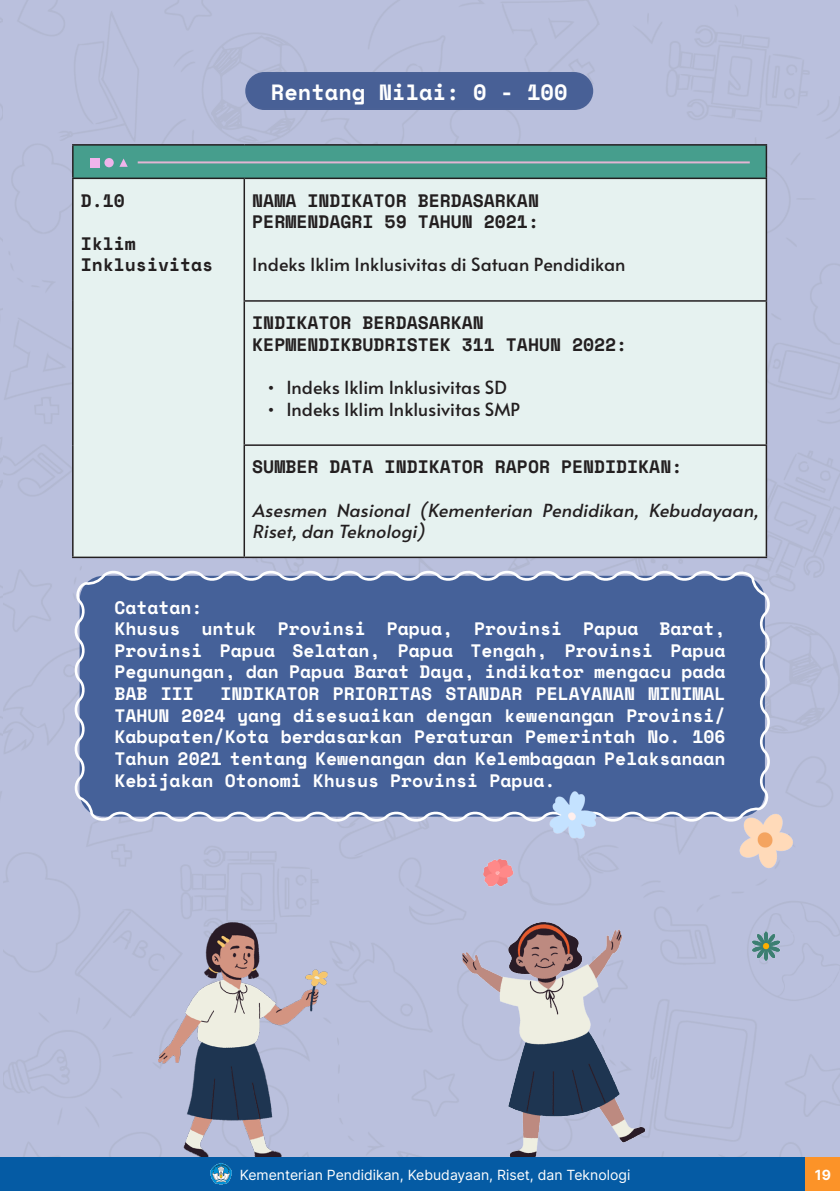
<style>
.page{position:relative;width:840px;height:1191px;background:#fff}
.page>*{position:absolute;margin:0;border:0;box-sizing:border-box;transform-origin:0 0}
.t1{font:700 22px "Space Mono";color:#fff}
.t2{font:700 18px/21.6px "Space Mono";color:#fff;text-align:justify}
.t3{font:700 18px "Space Mono";color:#231f20}
.t4{font:18px "Alata";color:#231f20}
.t5{font:italic 18px/21.6px "Alata";color:#231f20}
.t6{font:14px "Inter";color:#fff}
.t7{font:700 14px "Inter";color:#fff}
</style>
<div class="page">
<div style="left:0;top:0;width:839px;height:1157px;background:#bac0dd"></div>
<div style="left:73px;top:145px;width:693px;height:33px;background:#469e8d"></div>
<div style="left:74px;top:179px;width:691px;height:377px;background:#e6f2f0"></div>
<hr style="left:72px;top:144px;width:172px;height:2px;background:#231f20">
<hr style="left:72px;top:146px;width:2px;height:32px;background:#231f20">
<hr style="left:244px;top:144px;width:522px;height:2px;background:#231f20">
<hr style="left:765px;top:146px;width:1px;height:32px;background:#231f20">
<hr style="left:765px;top:446px;width:1px;height:110px;background:#231f20">
<hr style="left:244px;top:556px;width:522px;height:2px;background:#231f20">
<hr style="left:72px;top:178px;width:172px;height:1px;background:#231f20">
<hr style="left:72px;top:179px;width:2px;height:122px;background:#231f20">
<hr style="left:72px;top:301px;width:2px;height:144px;background:#231f20">
<hr style="left:72px;top:445px;width:2px;height:111px;background:#231f20">
<hr style="left:243px;top:446px;width:2px;height:110px;background:#231f20">
<hr style="left:72px;top:556px;width:172px;height:2px;background:#231f20">
<hr style="left:244px;top:178px;width:522px;height:1px;background:#231f20">
<hr style="left:243px;top:179px;width:2px;height:121px;background:#231f20">
<hr style="left:765px;top:179px;width:1px;height:121px;background:#231f20">
<hr style="left:243px;top:300px;width:523px;height:2px;background:#231f20">
<hr style="left:243px;top:302px;width:2px;height:142px;background:#231f20">
<hr style="left:765px;top:302px;width:1px;height:142px;background:#231f20">
<hr style="left:243px;top:444px;width:523px;height:2px;background:#231f20">
<div style="left:104px;top:158px;width:10px;height:9px;background:#f0b4eb;border-radius:50%"></div>
<svg style="left:119px;top:158px;width:9px;height:9px"></svg>
<div style="left:90px;top:158px;width:9px;height:9px;background:#f0b4eb"></div>
<hr style="left:138px;top:161px;width:611px;height:2px;background:#e3b5d4">
<svg style="left:71px;top:567px;width:702px;height:258px;background:#516ba0"></svg>
<div style="left:246px;top:73px;width:346px;height:36px;background:#486096;border-radius:18px"></div>
<div style="left:245px;top:72px;width:348px;height:38px;border:2px solid #4a6196;border-radius:18px"></div>
<img style="left:158px;top:923px;width:169px;height:234px">
<img style="left:462px;top:791px;width:330px;height:366px">
<div style="left:0;top:1157px;width:839px;height:34px;background:#055ba4"></div>
<img style="left:210px;top:1162px;width:22px;height:23px">
<div style="left:805px;top:1157px;width:34px;height:34px;background:#fc9328"></div>
<p class="t3" style="left:81px;top:186px;width:46px">D.10</p>
<p class="t3" style="left:81px;top:229px;width:57px">Iklim</p>
<p class="t3" style="left:81px;top:251px;width:134px">Inklusivitas</p>
<p class="t1" style="left:271px;top:75px;width:298px">Rentang Nilai: 0 - 100</p>
<p class="t3" style="left:252px;top:186px;width:288px">NAMA INDIKATOR BERDASARKAN</p>
<p class="t3" style="left:252px;top:208px;width:288px">PERMENDAGRI 59 TAHUN 2021:</p>
<p class="t4" style="left:252px;top:249px;width:374px">Indeks Iklim Inklusivitas di Satuan Pendidikan</p>
<p class="t3" style="left:252px;top:309px;width:233px">INDIKATOR BERDASARKAN</p>
<p class="t3" style="left:252px;top:330px;width:376px">KEPMENDIKBUDRISTEK 311 TAHUN 2022:</p>
<p class="t4" style="left:266px;top:371px;width:242px">• Indeks Iklim Inklusivitas SD</p>
<p class="t4" style="left:266px;top:393px;width:255px">• Indeks Iklim Inklusivitas SMP</p>
<p class="t3" style="left:252px;top:453px;width:431px">SUMBER DATA INDIKATOR RAPOR PENDIDIKAN:</p>
<p class="t5" style="left:252px;top:497px;width:512px">Asesmen Nasional (Kementerian Pendidikan, Kebudayaan,<br>Riset,dan Teknologi)</p>
<p class="t2" style="left:114px;top:596px;width:90px">Catatan:</p>
<p class="t2" style="left:114px;top:617px;width:612px">Khusus untuk Provinsi Papua, Provinsi Papua Barat, Provinsi Papua Selatan, Papua Tengah, Provinsi Papua Pegunungan, dan Papua Barat Daya, indikator mengacu pada BAB III</p>
<p class="t2" style="left:114px;top:682px;width:612px;text-indent:106px">INDIKATOR PRIORITAS STANDAR PELAYANAN MINIMAL TAHUN 2024 yang disesuaikan dengan kewenangan Provinsi/ Kabupaten/Kota berdasarkan Peraturan Pemerintah No. 106<br>Tahun 2021 tentang Kewenangan dan Kelembagaan Pelaksanaan Kebijakan Otonomi Khusus Provinsi Papua.</p>
<p class="t6" style="left:240px;top:1164px;width:392px">Kementerian Pendidikan, Kebudayaan, Riset, dan Teknologi</p>
<p class="t7" style="left:814px;top:1164px;width:18px">19</p>
</div>
